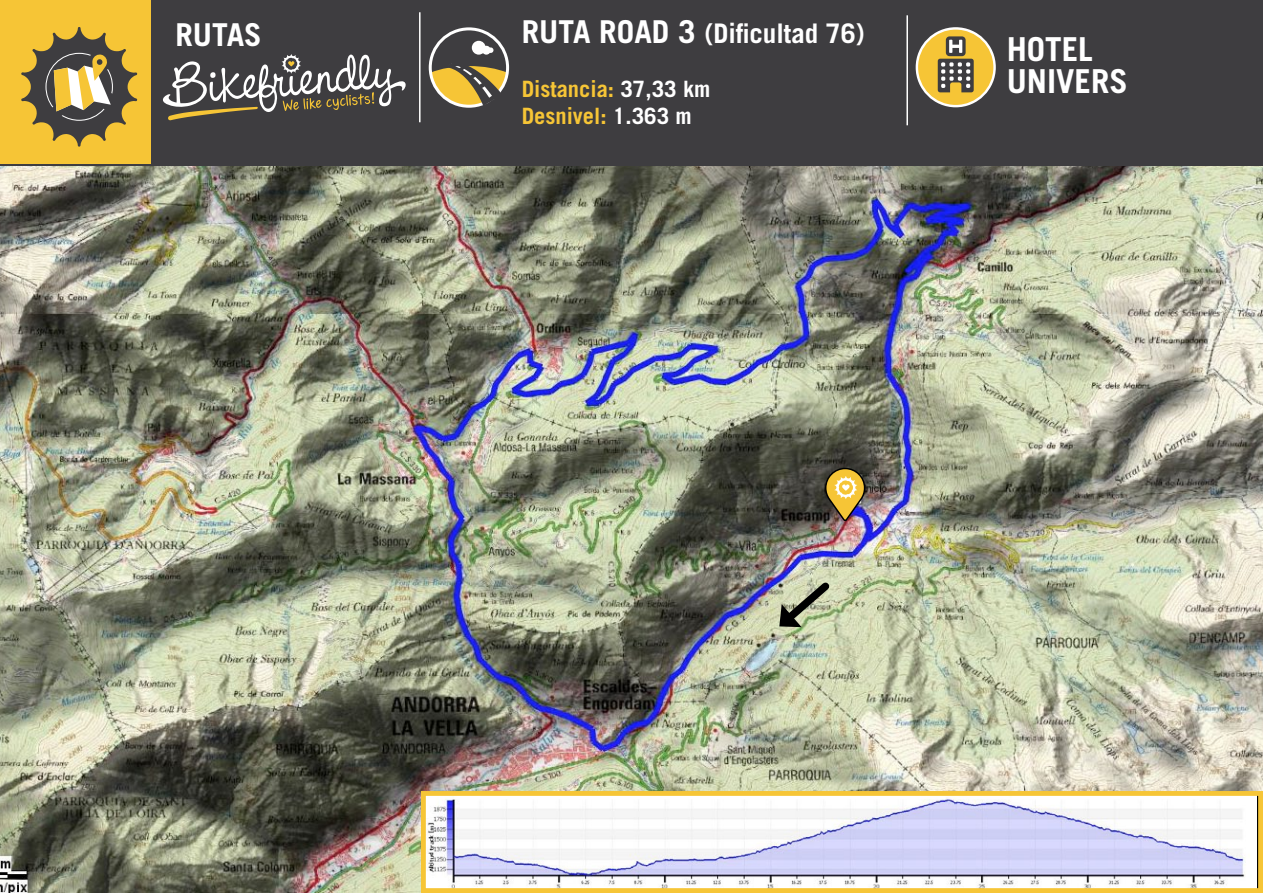
<style>
.page{position:relative;width:1263px;height:893px;background:#fff}
.page>*{position:absolute;margin:0;border:0;box-sizing:border-box;transform-origin:0 0}
.t1{font:700 33px/31.5px "Trade Gothic LT Std";color:#fff}
.t2{font:700 31.5px "Trade Gothic LT Std";color:#fff}
.t3{font:700 27px "Trade Gothic LT Std";color:#fff}
.t4{font:700 22.5px/27px "Trade Gothic LT Std";color:#f6c536}
.s1{font-size:31.5px}
.s2{color:#fff}
</style>
<div class="page">
<img style="left:0;top:166px;width:1263px;height:727px">
<div style="left:0;top:0;width:1263px;height:166px;background:#3e3d40"></div>
<div style="left:0;top:0;width:151px;height:164px;background:#f6c536"></div>
<svg style="left:21px;top:27px;width:116px;height:120px"></svg>
<hr style="left:419px;top:12px;width:1px;height:110px;background:#fff">
<hr style="left:906px;top:15px;width:2px;height:110px;background:#fff">
<svg style="left:916px;top:27px;width:80px;height:80px"></svg>
<svg style="left:163px;top:54px;width:243px;height:66px"></svg>
<div style="left:429px;top:27px;width:80px;height:81px;border:3px solid #fff;border-radius:50%"></div>
<div style="left:472px;top:41px;width:14px;height:14px;background:#fff;border-radius:50%"></div>
<div style="left:482px;top:46px;width:9px;height:9px;background:#fff;border-radius:50%"></div>
<svg style="left:489px;top:47px;width:4px;height:6px"></svg>
<svg style="left:431px;top:62px;width:76px;height:45px"></svg>
<svg style="left:419px;top:789px;width:844px;height:104px"></svg>
<svg style="left:824px;top:467px;width:42px;height:55px;background:#a48a52"></svg>
<svg style="left:776px;top:576px;width:60px;height:54px;background:#a0a78d"></svg>
<h2 class="t2" style="left:175px;top:16px;width:88px">RUTAS</h2>
<p class="t3" style="left:522px;top:17px;width:345px"><span class="s1">RUTA ROAD 3</span> (Dificultad 76)</p>
<p class="t4" style="left:522px;top:75px;width:190px">Distancia: <span class="s2">37,33 km<br></span>Desnivel: <span class="s2">1.363 m</span></p>
<h1 class="t1" style="left:1007px;top:33px;width:123px">HOTEL<br>UNIVERS</h1>
</div>
